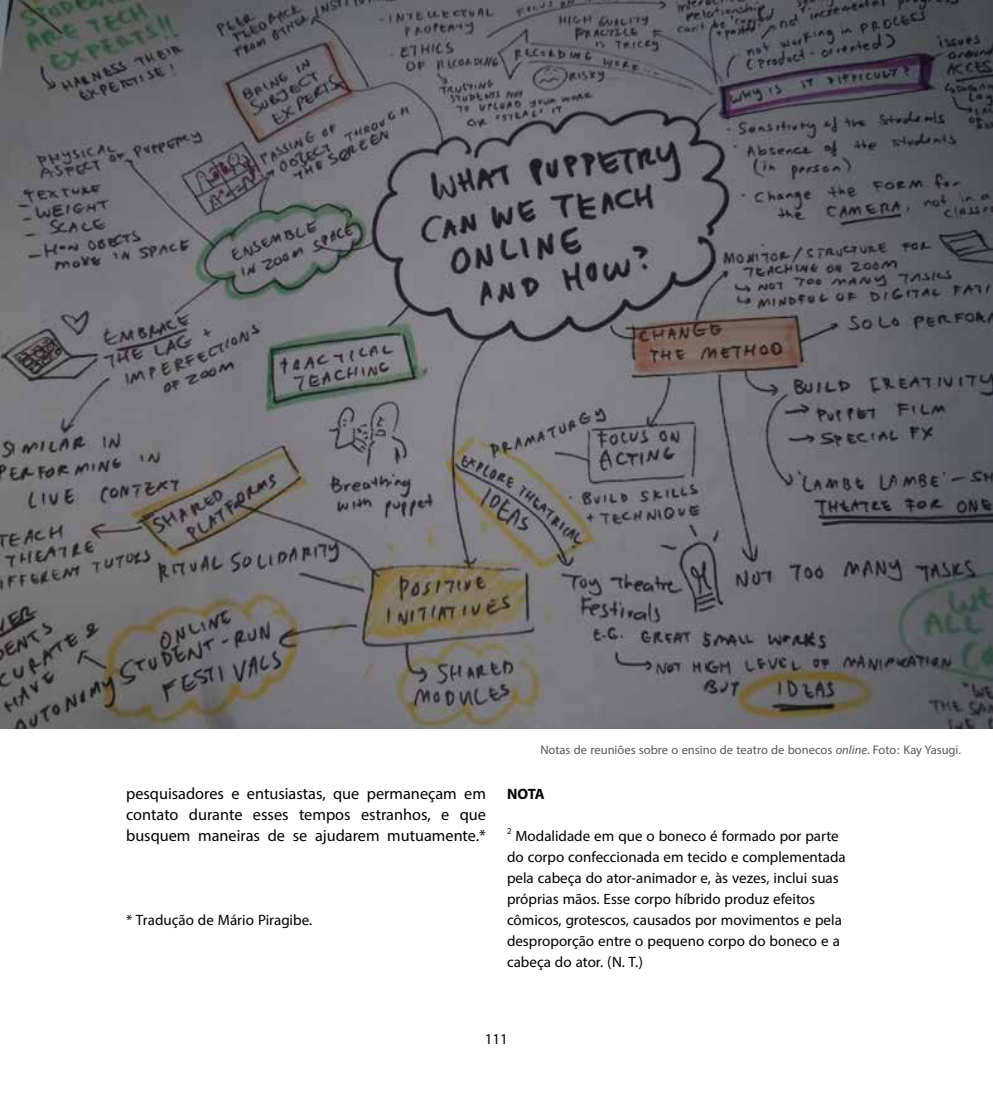
<style>
.page{position:relative;width:993px;height:1102px;background:#fff}
.page>*{position:absolute;margin:0;border:0;box-sizing:border-box;transform-origin:0 0}
.t1{font:22.75px/21px "Myriad Arabic";color:#000;text-align:justify}
.t2{font:21px/21px "Myriad Arabic";color:#000}
.t3{font:17.5px "Myriad Arabic";color:#575756}
.s1{font-style:italic}
.s2{font-weight:700}
</style>
<div class="page">
<img style="left:0;top:0;width:992px;height:728px">
<p class="t1" style="left:126px;top:783px;width:361px">pesquisadores e entusiastas, que permaneçam em contato durante esses tempos estranhos, e que busquem maneiras de se ajudarem mutuamente.*</p>
<p class="t2" style="left:126px;top:909px;width:187px">* Tradução de Mário Piragibe.</p>
<p class="t3" style="left:540px;top:737px;width:422px">Notas de reuniões sobre o ensino de teatro de bonecos <span class="s1">online</span>. Foto: Kay Yasugi.</p>
<p class="t2" style="left:507px;top:772px;width:333px;line-height:42px"><span class="s2">NOTA<br></span><sup>2</sup> Modalidade em que o boneco é formado por parte</p>
<p class="t2" style="left:507px;top:846px;width:340px">do corpo confeccionada em tecido e complementada pela cabeça do ator-animador e, às vezes, inclui suas próprias mãos. Esse corpo híbrido produz efeitos cômicos, grotescos, causados por movimentos e pela desproporção entre o pequeno corpo do boneco e a cabeça do ator. (N. T.)</p>
<p class="t2" style="left:485px;top:1028px;width:25px">111</p>
</div>
